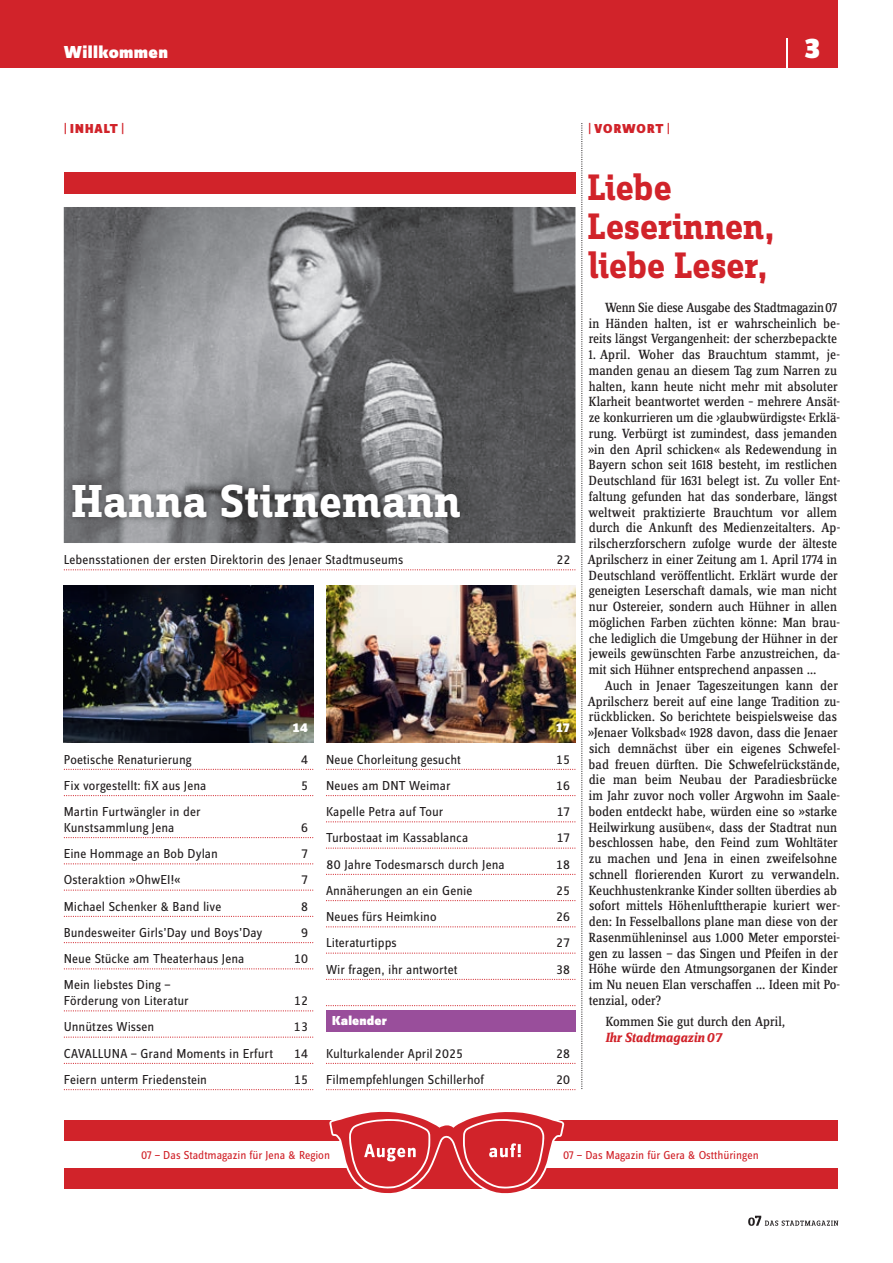
<style>
.page{position:relative;width:893px;height:1263px;background:#fff}
.page>*{position:absolute;margin:0;border:0;box-sizing:border-box;transform-origin:0 0}
.t1{font:700 48px "Zine Slab Display Pro";letter-spacing:.03em;color:#fff}
.t2{font:700 38.25px/39px "Zine Slab Display Pro";letter-spacing:-.005em;color:#d1232a}
.t3{font:900 30px "Zine Sans Display Pro";color:#fff}
.t4{font:900 18px "Zine Sans Display Pro";letter-spacing:.02em;color:#fff}
.t5{font:13.8px/15.8px "Zine Serif Display Pro";color:#231f20}
.t6{font:13.8px "Zine Serif Dis Bold Italic Tf";color:#d1232a}
.t7{font:13.5px/15.8px "Zine Sans Display Pro";letter-spacing:.005em;color:#231f20}
.t8{font:900 13.5px "Zine Sans Display Pro";letter-spacing:.075em;color:#d1232a}
.t9{font:900 13.5px "Zine Sans Display Pro";letter-spacing:.01em;color:#fff}
.t10{font:12px "Zine Sans Display Pro";color:#d1232a}
.s1{font-weight:400}
</style>
<div class="page">
<svg style="left:748px;top:1216px;width:90px;height:10px"></svg>
<div style="left:0;top:0;width:838px;height:68px;background:#d1232a"></div>
<hr style="left:786px;top:38px;width:2px;height:32px;background:#fff">
<div style="left:64px;top:1121px;width:774px;height:68px;background:#d1232a"></div>
<div style="left:545px;top:1141px;width:306px;height:27px;background:#fff"></div>
<div style="left:56px;top:1141px;width:293px;height:27px;background:#fff"></div>
<svg style="left:581px;top:123px;width:1px;height:966px"></svg>
<svg style="left:329px;top:1111px;width:235px;height:83px"></svg>
<svg style="left:64px;top:769px;width:249px;height:1px"></svg>
<svg style="left:64px;top:837px;width:249px;height:1px"></svg>
<svg style="left:64px;top:863px;width:249px;height:1px"></svg>
<svg style="left:64px;top:889px;width:249px;height:2px"></svg>
<svg style="left:64px;top:916px;width:249px;height:1px"></svg>
<svg style="left:64px;top:942px;width:249px;height:1px"></svg>
<svg style="left:64px;top:968px;width:249px;height:1px"></svg>
<svg style="left:64px;top:1010px;width:249px;height:1px"></svg>
<svg style="left:64px;top:1036px;width:249px;height:2px"></svg>
<svg style="left:64px;top:1063px;width:249px;height:1px"></svg>
<svg style="left:64px;top:1089px;width:249px;height:1px"></svg>
<svg style="left:326px;top:769px;width:249px;height:1px"></svg>
<svg style="left:326px;top:795px;width:249px;height:1px"></svg>
<svg style="left:326px;top:821px;width:249px;height:1px"></svg>
<svg style="left:326px;top:847px;width:249px;height:2px"></svg>
<svg style="left:326px;top:874px;width:249px;height:1px"></svg>
<svg style="left:326px;top:900px;width:249px;height:1px"></svg>
<svg style="left:326px;top:926px;width:249px;height:1px"></svg>
<svg style="left:326px;top:952px;width:249px;height:2px"></svg>
<svg style="left:326px;top:979px;width:249px;height:1px"></svg>
<svg style="left:326px;top:1005px;width:249px;height:1px"></svg>
<div style="left:326px;top:1010px;width:249px;height:21px;background:#994e9b"></div>
<svg style="left:326px;top:1063px;width:249px;height:1px"></svg>
<svg style="left:326px;top:1089px;width:249px;height:1px"></svg>
<div style="left:64px;top:172px;width:511px;height:21px;background:#d1232a"></div>
<img style="left:64px;top:207px;width:511px;height:336px">
<img style="left:64px;top:585px;width:249px;height:157px">
<img style="left:326px;top:585px;width:249px;height:157px">
<svg style="left:64px;top:569px;width:511px;height:1px"></svg>
<img style="left:66px;top:477px;width:401px;height:48px">
<hr style="left:0;top:0;width:1px;height:1263px;background:#fef7f4">
<hr style="left:0;top:0;width:1px;height:128px;background:#cb2821">
<svg style="left:0;top:741px;width:1px;height:522px"></svg>
<svg style="left:64px;top:795px;width:249px;height:1px"></svg>
<h3 class="t4" style="left:64px;top:41px;width:106px">Willkommen</h3>
<h3 class="t3" style="left:804px;top:29px;width:18px">3</h3>
<p class="t8" style="left:64px;top:120px;width:62px"><span class="s1">|</span> INHALT <span class="s1">|</span></p>
<h1 class="t1" style="left:72px;top:472px;width:390px">Hanna Stirnemann</h1>
<p class="t7" style="left:64px;top:552px;width:341px">Lebensstationen der ersten Direktorin des Jenaer Stadtmuseums</p>
<p class="t7" style="left:556px;top:552px;width:16px">22</p>
<p class="t9" style="left:293px;top:719px;width:17px">14</p>
<p class="t9" style="left:556px;top:719px;width:16px">17</p>
<p class="t7" style="left:64px;top:751px;width:129px">Poetische Renaturierung</p>
<p class="t7" style="left:301px;top:751px;width:9px">4</p>
<p class="t7" style="left:64px;top:777px;width:144px">Fix vorgestellt: X aus Jena</p>
<p class="t7" style="left:301px;top:777px;width:9px">5</p>
<p class="t7" style="left:64px;top:804px;width:138px">Martin Furtwängler in der<br>Kunstsammlung Jena</p>
<p class="t7" style="left:301px;top:819px;width:9px">6</p>
<p class="t7" style="left:64px;top:846px;width:156px">Eine Hommage an Bob Dylan</p>
<p class="t7" style="left:301px;top:846px;width:9px">7</p>
<p class="t7" style="left:64px;top:872px;width:118px">Osteraktion »OhwEI!«</p>
<p class="t7" style="left:301px;top:872px;width:9px">7</p>
<p class="t7" style="left:64px;top:898px;width:159px">Michael Schenker &amp; Band live</p>
<p class="t7" style="left:301px;top:898px;width:9px">8</p>
<p class="t7" style="left:64px;top:924px;width:200px">Bundesweiter Girls’Day und Boys’Day</p>
<p class="t7" style="left:301px;top:924px;width:9px">9</p>
<p class="t7" style="left:64px;top:951px;width:182px">Neue Stücke am Theaterhaus Jena</p>
<p class="t7" style="left:294px;top:951px;width:16px">10</p>
<p class="t7" style="left:64px;top:977px;width:126px">Mein liebstes Ding —<br>Förderung von Literatur</p>
<p class="t7" style="left:294px;top:993px;width:16px">12</p>
<p class="t7" style="left:64px;top:1019px;width:92px">Unnützes Wissen</p>
<p class="t7" style="left:294px;top:1019px;width:16px">13</p>
<p class="t7" style="left:64px;top:1045px;width:211px">CAVALLUNA — Grand Moments in Erfurt</p>
<p class="t7" style="left:294px;top:1045px;width:16px">14</p>
<p class="t7" style="left:64px;top:1071px;width:145px">Feiern unterm Friedenstein</p>
<p class="t7" style="left:294px;top:1071px;width:16px">15</p>
<p class="t7" style="left:326px;top:751px;width:136px">Neue Chorleitung gesucht</p>
<p class="t7" style="left:556px;top:751px;width:16px">15</p>
<p class="t7" style="left:326px;top:777px;width:126px">Neues am DNT Weimar</p>
<p class="t7" style="left:556px;top:777px;width:16px">16</p>
<p class="t7" style="left:326px;top:804px;width:119px">Kapelle Petra auf Tour</p>
<p class="t7" style="left:556px;top:804px;width:16px">17</p>
<p class="t7" style="left:326px;top:830px;width:144px">Turbostaat im Kassablanca</p>
<p class="t7" style="left:556px;top:830px;width:16px">17</p>
<p class="t7" style="left:326px;top:856px;width:180px">80 Jahre Todesmarsch durch Jena</p>
<p class="t7" style="left:556px;top:856px;width:16px">18</p>
<p class="t7" style="left:326px;top:882px;width:148px">Annäherungen an ein Genie</p>
<p class="t7" style="left:556px;top:882px;width:16px">25</p>
<p class="t7" style="left:326px;top:909px;width:112px">Neues fürs Heimkino</p>
<p class="t7" style="left:556px;top:909px;width:16px">26</p>
<p class="t7" style="left:326px;top:935px;width:72px">Literaturtipps</p>
<p class="t7" style="left:556px;top:935px;width:16px">27</p>
<p class="t7" style="left:326px;top:961px;width:133px">Wir fragen, ihr antwortet</p>
<p class="t7" style="left:556px;top:961px;width:16px">38</p>
<p class="t9" style="left:332px;top:1012px;width:56px">Kalender</p>
<p class="t7" style="left:326px;top:1045px;width:139px">Kulturkalender April 2025</p>
<p class="t7" style="left:556px;top:1045px;width:16px">28</p>
<p class="t7" style="left:326px;top:1071px;width:160px">Filmempfehlungen Schillerhof</p>
<p class="t7" style="left:556px;top:1071px;width:16px">20</p>
<p class="t8" style="left:588px;top:120px;width:83px"><span class="s1">|</span> VORWORT <span class="s1">|</span></p>
<h2 class="t2" style="left:588px;top:168px;width:188px">Liebe<br>Leserinnen, liebe Leser,</h2>
<p class="t5" style="left:589px;top:300px;width:253px;text-indent:16px">Wenn Sie diese Ausgabe des Stadtmagazin 07 in Händen halten, ist er wahrscheinlich be&shy;reits längst Vergangenheit: der scherzbepackte</p>
<p class="t5" style="left:587px;top:347px;width:254px">1. April. Woher das Brauchtum stammt, je&shy;manden genau an diesem Tag zum Narren zu halten, kann heute nicht mehr mit absoluter Klarheit beantwortet werden – mehrere Ansät&shy;ze konkurrieren um die ›glaubwürdigste‹ Erklä&shy;rung. Verbürgt ist zumindest, dass jemanden »in den April schicken« als Redewendung in Bayern schon seit 1618 besteht, im restlichen Deutschland für 1631 belegt ist. Zu voller Ent&shy;faltung gefunden hat das sonderbare, längst weltweit praktizierte Brauchtum vor allem durch die Ankunft des Medienzeitalters. Ap&shy;rilscherzforschern zufolge wurde der älteste Aprilscherz in einer Zeitung am 1. April 1774 in Deutschland veröffentlicht. Erklärt wurde der geneigten Leserschaft damals, wie man nicht nur Ostereier, sondern auch Hühner in allen möglichen Farben züchten könne: Man brau&shy;che lediglich die Umgebung der Hühner in der jeweils gewünschten Farbe anzustreichen, da&shy;mit sich Hühner entsprechend anpassen …</p>
<p class="t5" style="left:587px;top:677px;width:254px;text-indent:17px">Auch in Jenaer Tageszeitungen kann der Aprilscherz bereit auf eine lange Tradition zu&shy;rückblicken. So berichtete beispielsweise das »Jenaer Volksbad« 1928 davon, dass die Jenaer sich demnächst über ein eigenes Schwefel&shy;bad freuen dürften. Die Schwefelrückstände, die man beim Neubau der Paradiesbrücke im Jahr zuvor noch voller Argwohn im Saale&shy;boden entdeckt habe, würden eine so »starke Heilwirkung ausüben«, dass der Stadtrat nun beschlossen habe, den Feind zum Wohltäter zu machen und Jena in einen zweifelsohne schnell orierenden Kurort zu verwandeln.<br>Keuchhustenkranke Kinder sollten überdies ab sofort mittels Höhenlufttherapie kuriert wer&shy;den: In Fesselballons plane man diese von der Rasenmühleninsel aus 1.000 Meter emporstei&shy;gen zu lassen — das Singen und Pfeifen in der Höhe würde den Atmungsorganen der Kinder im Nu neuen Elan verschaffen … Ideen mit Po&shy;tenzial, oder?</p>
<p class="t5" style="left:606px;top:1013px;width:181px">Kommen Sie gut durch den April,</p>
<p class="t6" style="left:605px;top:1030px;width:118px">Ihr Stadtmagazin 07</p>
<p class="t10" style="left:141px;top:1148px;width:191px">07 — Das Stadtmagazin für Jena &amp; Region</p>
<p class="t10" style="left:563px;top:1148px;width:197px">07 — Das Magazin für Gera &amp; Ostthüringen</p>
</div>
